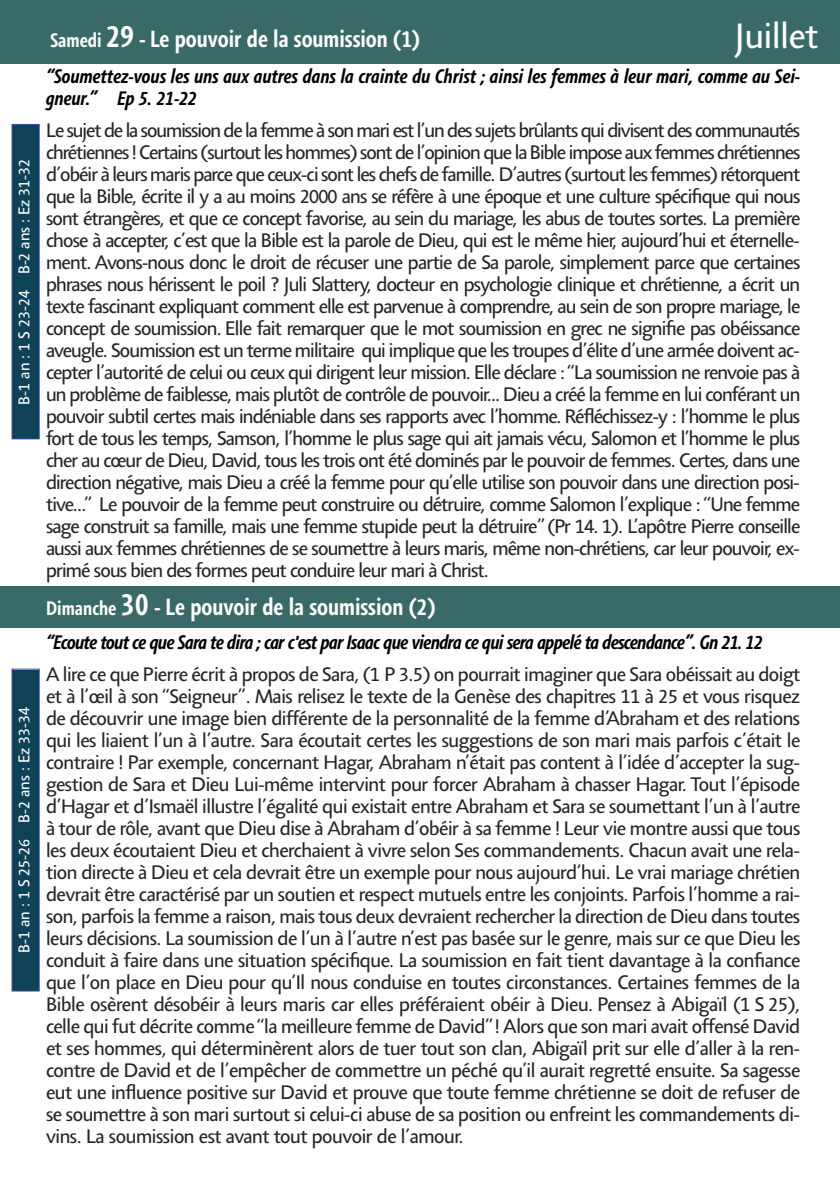
<style>
.page{position:relative;width:840px;height:1191px;background:#fff}
.page>*{position:absolute;margin:0;border:0;box-sizing:border-box;transform-origin:0 0}
.t1{font:36px "Agilita LT Std";color:#fff}
.t2{font:700 condensed 24px "Agilita LT Std";color:#fff}
.t3{font:20px/22px "Agilita LT Std";letter-spacing:-.04em;color:#262526;text-align:justify}
.t4{font:italic 700 condensed 20px/22px "Agilita LT Std";letter-spacing:-.015em;color:#000}
.t5{font:16px "Agilita LT Std";color:#fff}
.s1{font-size:20px}
.s2{font-size:32px}
</style>
<div class="page">
<div style="left:0;top:0;width:839px;height:64px;background:#3a6a67"></div>
<div style="left:0;top:586px;width:839px;height:42px;background:#3a6a67"></div>
<div style="left:13px;top:125px;width:26px;height:313px;background:#0e4257"></div>
<div style="left:12px;top:124px;width:28px;height:315px;border:1px solid #33489a"></div>
<div style="left:13px;top:669px;width:26px;height:321px;background:#0e4257"></div>
<div style="left:12px;top:668px;width:28px;height:323px;border:1px solid #33489a"></div>
<p class="t5" style="left:15px;top:405px;width:247px;rotate:-90deg">B-1 an : 1 S 23-24 B-2 ans : Ez 31-32</p>
<p class="t5" style="left:15px;top:953px;width:247px;rotate:-90deg">B-1 an : 1 S 25-26 B-2 ans : Ez 33-34</p>
<p class="t2" style="left:50px;top:29px;width:371px"><span class="s1">Samedi</span> <span class="s2">29</span> - Le pouvoir de la soumission (1)</p>
<h1 class="t1" style="left:734px;top:15px;width:84px">Juillet</h1>
<p class="t4" style="left:46px;top:65px;width:755px">“Soumettez-vous les uns aux autres dans la crainte du Christ ; ainsi les femmes à leur mari, comme au Sei&shy;gneur.” Ep 5. 21-22</p>
<p class="t3" style="left:46px;top:119px;width:755px">Le sujet de la soumission de la femme à son mari est l’un des sujets brûlants qui divisent des communautés chrétiennes ! Certains (surtout les hommes) sont de l’opinion que la Bible impose aux femmes chrétiennes d’obéir à leurs maris parce que ceux-ci sont les chefs de famille. D’autres (surtout les femmes) rétorquent que la Bible, écrite il y a au moins 2000 ans se réfère à une époque et une culture spécifique qui nous sont étrangères, et que ce concept favorise, au sein du mariage, les abus de toutes sortes. La première chose à accepter, c’est que la Bible est la parole de Dieu, qui est le même hier, aujourd’hui et éternelle&shy;ment. Avons-nous donc le droit de récuser une partie de Sa parole, simplement parce que certaines phrases nous hérissent le poil ? Juli Slattery, docteur en psychologie clinique et chrétienne, a écrit un texte fascinant expliquant comment elle est parvenue à comprendre, au sein de son propre mariage, le concept de soumission. Elle fait remarquer que le mot soumission en grec ne signifie pas obéissance aveugle. Soumission est un terme militaire qui implique que les troupes d’élite d’une armée doivent ac&shy;cepter l’autorité de celui ou ceux qui dirigent leur mission. Elle déclare : “La soumission ne renvoie pas à un problème de faiblesse, mais plutôt de contrôle de pouvoir... Dieu a créé la femme en lui conférant un pouvoir subtil certes mais indéniable dans ses rapports avec l’homme. Réfléchissez-y : l’homme le plus fort de tous les temps, Samson, l’homme le plus sage qui ait jamais vécu, Salomon et l’homme le plus cher au cœur de Dieu, David, tous les trois ont été dominés par le pouvoir de femmes. Certes, dans une direction négative, mais Dieu a créé la femme pour qu’elle utilise son pouvoir dans une direction posi&shy;tive...” Le pouvoir de la femme peut construire ou détruire, comme Salomon l’explique : “Une femme sage construit sa famille, mais une femme stupide peut la détruire” (Pr 14. 1). L’apôtre Pierre conseille aussi aux femmes chrétiennes de se soumettre à leurs maris, même non-chrétiens, car leur pouvoir, ex&shy;primé sous bien des formes peut conduire leur mari à Christ.</p>
<p class="t2" style="left:46px;top:596px;width:391px"><span class="s1">Dimanche</span> <span class="s2">30</span> - Le pouvoir de la soumission (2)</p>
<p class="t4" style="left:46px;top:631px;width:718px">“Ecoute tout ce que Sara te dira ; car c'est par Isaac que viendra ce qui sera appelé ta descendance”. Gn 21. 12</p>
<p class="t3" style="left:46px;top:663px;width:755px">A lire ce que Pierre écrit à propos de Sara, (1 P 3.5) on pourrait imaginer que Sara obéissait au doigt et à l’œil à son “Seigneur”. Mais relisez le texte de la Genèse des chapitres 11 à 25 et vous risquez de découvrir une image bien différente de la personnalité de la femme d’Abraham et des relations qui les liaient l’un à l’autre. Sara écoutait certes les suggestions de son mari mais parfois c’était le contraire ! Par exemple, concernant Hagar, Abraham n’était pas content à l’idée d’accepter la sug&shy;gestion de Sara et Dieu Lui-même intervint pour forcer Abraham à chasser Hagar. Tout l’épisode d’Hagar et d’Ismaël illustre l’égalité qui existait entre Abraham et Sara se soumettant l’un à l’autre à tour de rôle, avant que Dieu dise à Abraham d’obéir à sa femme ! Leur vie montre aussi que tous les deux écoutaient Dieu et cherchaient à vivre selon Ses commandements. Chacun avait une rela&shy;tion directe à Dieu et cela devrait être un exemple pour nous aujourd’hui. Le vrai mariage chrétien devrait être caractérisé par un soutien et respect mutuels entre les conjoints. Parfois l’homme a rai&shy;son, parfois la femme a raison, mais tous deux devraient rechercher la direction de Dieu dans toutes leurs décisions. La soumission de l’un à l’autre n’est pas basée sur le genre, mais sur ce que Dieu les conduit à faire dans une situation spécifique. La soumission en fait tient davantage à la confiance que l’on place en Dieu pour qu’Il nous conduise en toutes circonstances. Certaines femmes de la Bible osèrent désobéir à leurs maris car elles préféraient obéir à Dieu. Pensez à Abigaïl (1 S 25), celle qui fut décrite comme “la meilleure femme de David” ! Alors que son mari avait offensé David et ses hommes, qui déterminèrent alors de tuer tout son clan, Abigaïl prit sur elle d’aller à la ren&shy;contre de David et de l’empêcher de commettre un péché qu’il aurait regretté ensuite. Sa sagesse eut une influence positive sur David et prouve que toute femme chrétienne se doit de refuser de se soumettre à son mari surtout si celui-ci abuse de sa position ou enfreint les commandements di&shy;vins. La soumission est avant tout pouvoir de l’amour.</p>
</div>
